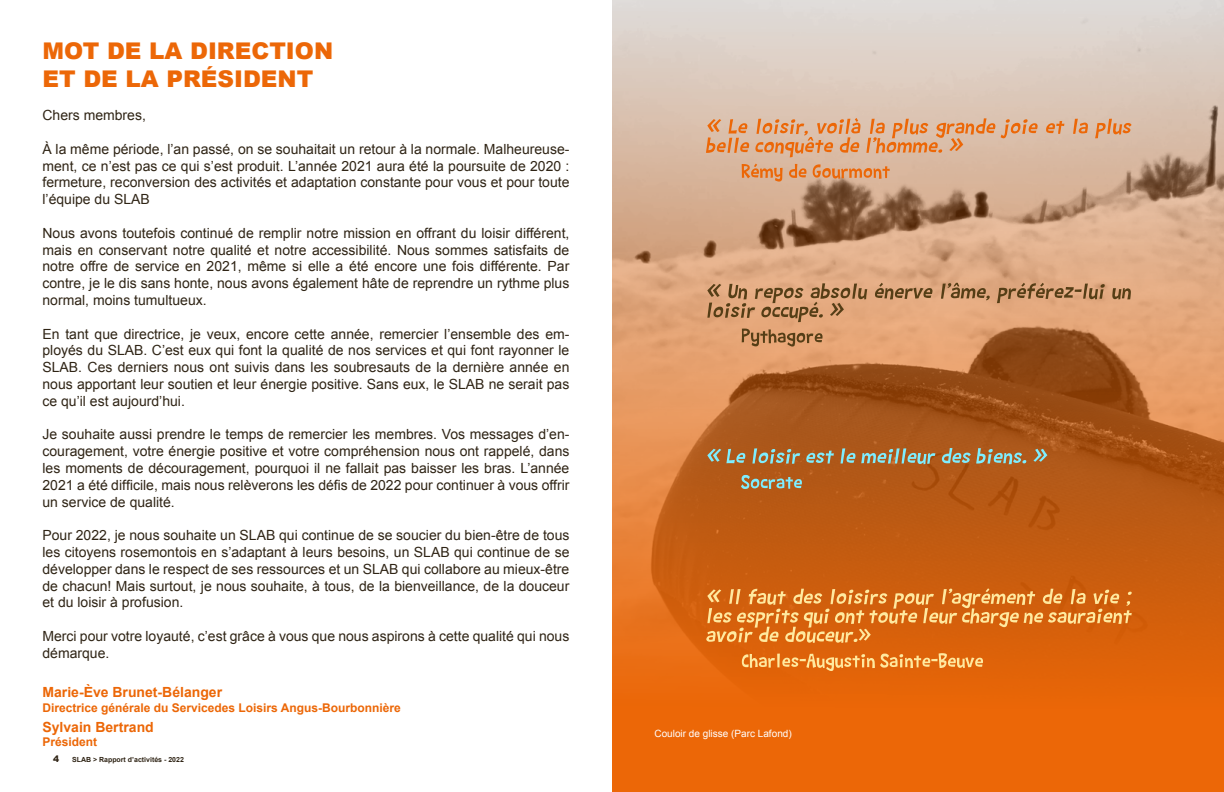
<style>
.page{position:relative;width:1224px;height:792px;background:#fff}
.page>*{position:absolute;margin:0;border:0;box-sizing:border-box;transform-origin:0 0}
.t1{font:900 23px/27.6px "Arial";color:#ec6707}
.t2{font:14px/16.8px "Arial";color:#2f2415;text-align:justify}
.t3{font:700 14px "Arial";color:#ec6707}
.t4{font:700 12px "Arial";color:#ec6707}
.t5{font:10px "Arial";color:#fff}
.t6{font:900 9px "Arial";color:#2f2415}
.t7{font:700 7px "Arial";color:#2f2415}
</style>
<div class="page">
<svg style="left:612px;top:0;width:612px;height:792px;background:#d18651"></svg>
<svg style="left:742px;top:653px;width:241px;height:18px;background:#e88833"></svg>
<svg style="left:706px;top:588px;width:426px;height:55px;background:#dc7c2a"></svg>
<svg style="left:741px;top:475px;width:61px;height:14px"></svg>
<svg style="left:707px;top:448px;width:340px;height:16px;background:#a0835c"></svg>
<svg style="left:742px;top:329px;width:81px;height:18px"></svg>
<svg style="left:707px;top:283px;width:424px;height:39px;background:#cc976d"></svg>
<svg style="left:742px;top:164px;width:148px;height:18px;background:#dd9e71"></svg>
<svg style="left:706px;top:118px;width:426px;height:39px;background:#ddac89"></svg>
<h1 class="t1" style="left:43px;top:36px;width:292px">MOT DE LA DIRECTION<br>ET DE LA PRÉSIDENT</h1>
<p class="t2" style="left:43px;top:107px;width:105px">Chers membres,</p>
<p class="t2" style="left:43px;top:141px;width:528px">À la même période, l’an passé, on se souhaitait un retour à la normale. Malheureuse&shy;ment, ce n’est pas ce qui s’est produit. L’année 2021 aura été la poursuite de 2020 : fermeture, reconversion des activités et adaptation constante pour vous et pour toute l’équipe du SLAB</p>
<p class="t2" style="left:43px;top:225px;width:528px">Nous avons toutefois continué de remplir notre mission en offrant du loisir différent, mais en conservant notre qualité et notre accessibilité. Nous sommes satisfaits de notre offre de service en 2021, même si elle a été encore une fois différente. Par contre, je le dis sans honte, nous avons également hâte de reprendre un rythme plus normal, moins tumultueux.</p>
<p class="t2" style="left:43px;top:325px;width:528px">En tant que directrice, je veux, encore cette année, remercier l’ensemble des em&shy;ployés du SLAB. C’est eux qui font la qualité de nos services et qui font rayonner le SLAB. Ces derniers nous ont suivis dans les soubresauts de la dernière année en nous apportant leur soutien et leur énergie positive. Sans eux, le SLAB ne serait pas ce qu’il est aujourd’hui.</p>
<p class="t2" style="left:43px;top:426px;width:528px">Je souhaite aussi prendre le temps de remercier les membres. Vos messages d’en&shy;couragement, votre énergie positive et votre compréhension nous ont rappelé, dans les moments de découragement, pourquoi il ne fallait pas baisser les bras. L’année 2021 a été difficile, mais nous relèverons les défis de 2022 pour continuer à vous offrir un service de qualité.</p>
<p class="t2" style="left:43px;top:527px;width:528px">Pour 2022, je nous souhaite un SLAB qui continue de se soucier du bien-être de tous les citoyens rosemontois en s’adaptant à leurs besoins, un SLAB qui continue de se développer dans le respect de ses ressources et un SLAB qui collabore au mieux-être de chacun! Mais surtout, je nous souhaite, à tous, de la bienveillance, de la douceur et du loisir à profusion.</p>
<p class="t2" style="left:43px;top:628px;width:528px">Merci pour votre loyauté, c’est grâce à vous que nous aspirons à cette qualité qui nous démarque.</p>
<p class="t3" style="left:43px;top:683px;width:181px">Marie-Ève Brunet-Bélanger</p>
<p class="t4" style="left:43px;top:700px;width:360px">Directrice générale du Servicedes Loisirs Angus-Bourbonnière</p>
<p class="t3" style="left:43px;top:718px;width:113px">Sylvain Bertrand</p>
<p class="t4" style="left:43px;top:734px;width:56px">Président</p>
<p class="t6" style="left:53px;top:752px;width:8px">4</p>
<p class="t7" style="left:72px;top:755px;width:113px">SLAB &gt; Rapport d’activités - 2022</p>
<p class="t5" style="left:655px;top:727px;width:139px">Couloir de glisse (Parc Lafond)</p>
</div>
